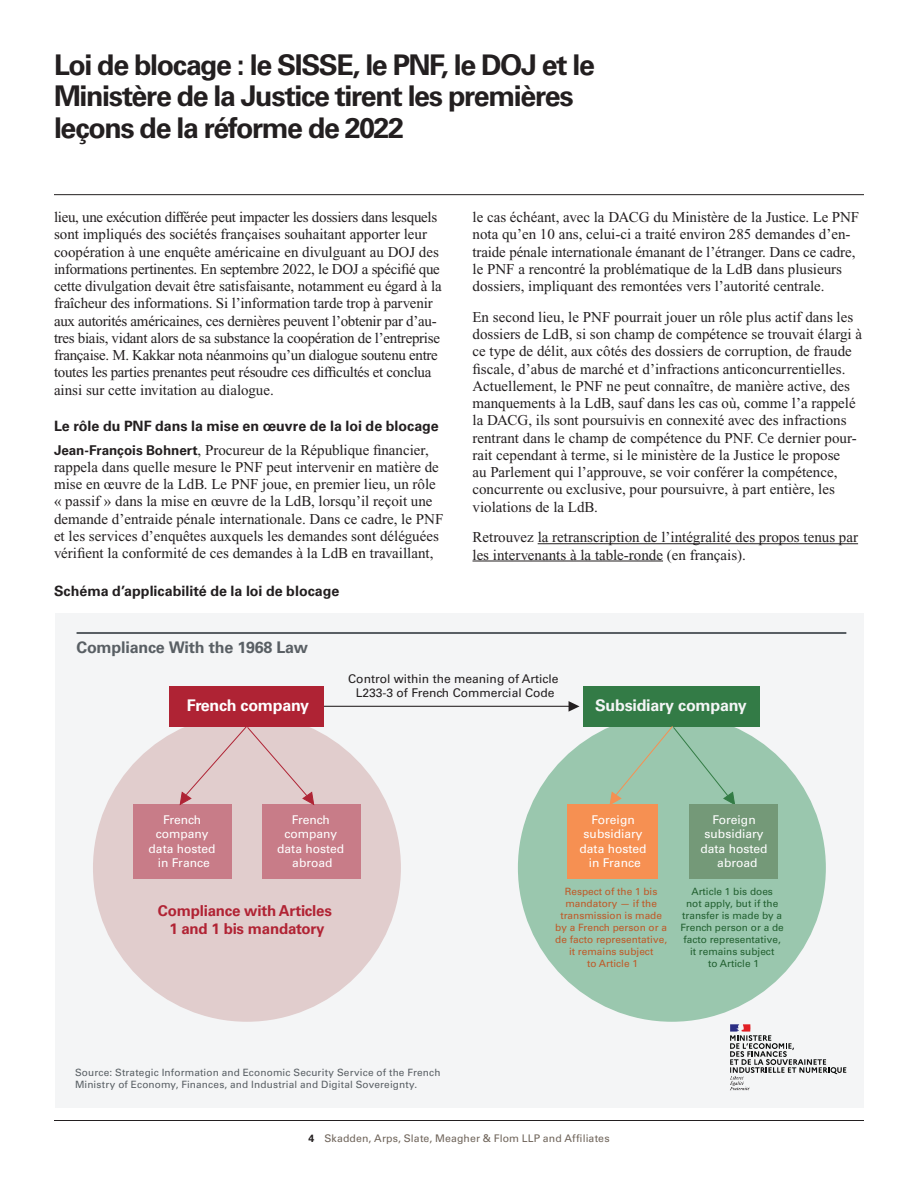
<style>
.page{position:relative;width:918px;height:1188px;background:#fff}
.page>*{position:absolute;margin:0;border:0;box-sizing:border-box;transform-origin:0 0}
.t1{font:700 28.5px/31.5px "Univers LT Std";letter-spacing:-.045em;color:#231f20}
.t2{font:700 16.05px "Univers LT Std";letter-spacing:-.015em;color:#595f64}
.t3{font:700 16.05px "Univers LT Std";letter-spacing:-.015em;color:#f4f5f6}
.t4{font:700 16.05px "Univers LT Std";letter-spacing:-.015em;color:#fff}
.Main_Body{font:15px/17.2px "Times New Roman PS Std";color:#231f20}
.Main_Body-2{font:15px/17.2px "Times New Roman PS Std";letter-spacing:-.02em;color:#231f20}
.t5{font:700 15px/18.1px "Univers LT Std";letter-spacing:-.015em;color:#b12334;text-align:center}
.Second_Level_Heading{font:700 14.25px "Univers LT Std";color:#231f20}
.t6{font:12px/14.4px "Univers LT Std";color:#fff;text-align:center}
.t7{font:12px/14.4px "Univers LT Std";color:#231f20;text-align:center}
.t8{font:10.5px "Univers LT Std";letter-spacing:.01em;color:#6f645a}
.t9{font:10.05px/12px "Univers LT Std";letter-spacing:.015em;color:#595f64}
.t10{font:10.05px/12px "Univers LT Std";color:#bf5927;text-align:center}
.t11{font:10.05px/12px "Univers LT Std";color:#226030;text-align:center}
.s1{font-family:"Univers LT Std";font-weight:700;font-size:13.5px}
.s2{font-weight:700;color:#231f20}
</style>
<div class="page">
<hr style="left:54px;top:1120px;width:810px;height:1px;background:#231f20">
<hr style="left:54px;top:194px;width:810px;height:1px;background:#231f20">
<hr style="left:538px;top:543px;width:320px;height:1px;background:#231f20">
<hr style="left:472px;top:561px;width:191px;height:1px;background:#231f20">
<div style="left:55px;top:613px;width:809px;height:494px;background:#f4f5f6"></div>
<hr style="left:77px;top:632px;width:769px;height:2px;background:#595f64">
<hr style="left:308px;top:706px;width:262px;height:1px;background:#231f20">
<svg style="left:569px;top:701px;width:10px;height:11px"></svg>
<div style="left:93px;top:714px;width:308px;height:308px;background:#e1cdcd;border-radius:50%"></div>
<div style="left:170px;top:687px;width:154px;height:40px;background:#af2334"></div>
<div style="left:133px;top:804px;width:99px;height:75px;background:#c87c88"></div>
<div style="left:262px;top:804px;width:99px;height:75px;background:#c87c88"></div>
<svg style="left:179px;top:727px;width:136px;height:78px"></svg>
<div style="left:518px;top:714px;width:308px;height:308px;background:#9ac7ae;border-radius:50%"></div>
<div style="left:583px;top:687px;width:176px;height:40px;background:#337b46"></div>
<svg style="left:609px;top:726px;width:127px;height:78px"></svg>
<div style="left:567px;top:804px;width:91px;height:75px;background:#f69052"></div>
<div style="left:689px;top:804px;width:89px;height:75px;background:#749978"></div>
<svg style="left:730px;top:1024px;width:116px;height:66px"></svg>
<h1 class="t1" style="left:54px;top:49px;width:543px">Loi de blocage : le SISSE, le PNF, le DOJ et le<br>Ministère de la Justice tirent les premières leçons de la réforme de 2022</h1>
<p class="Main_Body-2" style="left:54px;top:208px;width:389px">lieu, une exécution différée peut impacter les dossiers dans lesquels sont impliqués des sociétés françaises souhaitant apporter leur coopération à une enquête américaine en divulguant au DOJ des informations pertinentes. En septembre 2022, le DOJ a spécifié que cette divulgation devait être satisfaisante, notamment eu égard à la fraîcheur des informations. Si l’information tarde trop à parvenir aux autorités américaines, ces dernières peuvent l’obtenir par d’au&shy;tres biais, vidant alors de sa substance la coopération de l’entreprise française. M. Kakkar nota néanmoins qu’un dialogue soutenu entre toutes les parties prenantes peut résoudre ces difficultés et conclua ainsi sur cette invitation au dialogue.</p>
<h2 class="Second_Level_Heading" style="left:54px;top:417px;width:386px">Le rôle du PNF dans la mise en œuvre de la loi de blocage</h2>
<p class="Main_Body" style="left:54px;top:441px;width:391px"><span class="s1">Jean-François Bohnert</span>, Procureur de la République financier, rappela dans quelle mesure le PNF peut intervenir en matière de mise en œuvre de la LdB. Le PNF joue, en premier lieu, un rôle « passif » dans la mise en œuvre de la LdB, lorsqu’il reçoit une demande d’entraide pénale internationale. Dans ce cadre, le PNF et les services d’enquêtes auxquels les demandes sont déléguées vérifient la conformité de ces demandes à la LdB en travaillant,</p>
<h2 class="Second_Level_Heading" style="left:54px;top:583px;width:287px">Schéma d’applicabilité de la loi de blocage</h2>
<p class="t2" style="left:77px;top:638px;width:233px">Compliance With the 1968 Law</p>
<p class="Main_Body" style="left:472px;top:208px;width:388px">le cas échéant, avec la DACG du Ministère de la Justice. Le PNF nota qu’en 10 ans, celui-ci a traité environ 285 demandes d’en&shy;traide pénale internationale émanant de l’étranger. Dans ce cadre, le PNF a rencontré la problématique de la LdB dans plusieurs dossiers, impliquant des remontées vers l’autorité centrale.</p>
<p class="Main_Body" style="left:472px;top:308px;width:391px">En second lieu, le PNF pourrait jouer un rôle plus actif dans les dossiers de LdB, si son champ de compétence se trouvait élargi à ce type de délit, aux côtés des dossiers de corruption, de fraude fiscale, d’abus de marché et d’infractions anticoncurrentielles.<br>Actuellement, le PNF ne peut connaître, de manière active, des manquements à la LdB, sauf dans les cas où, comme l’a rappelé la DACG, ils sont poursuivis en connexité avec des infractions rentrant dans le champ de compétence du PNF. Ce dernier pour&shy;rait cependant à terme, si le ministère de la Justice le propose<br>au Parlement qui l’approuve, se voir conférer la compétence, concurrente ou exclusive, pour poursuivre, à part entière, les violations de la LdB.</p>
<p class="Main_Body" style="left:472px;top:529px;width:387px">Retrouvez la retranscription de l’intégralité des propos tenus par les intervenants à la table-ronde (en français).</p>
<p class="t4" style="left:187px;top:696px;width:123px">French company</p>
<p class="t7" style="left:348px;top:671px;width:212px">Control within the meaning of Article<br>L233-3 of French Commercial Code</p>
<p class="t3" style="left:595px;top:696px;width:153px">Subsidiary company</p>
<p class="t6" style="left:149px;top:813px;width:69px">French company data hosted in France</p>
<p class="t6" style="left:277px;top:813px;width:69px">French company data hosted abroad</p>
<p class="t5" style="left:158px;top:901px;width:175px">Compliance with Articles<br>1 and 1 bis mandatory</p>
<p class="t6" style="left:580px;top:813px;width:69px">Foreign subsidiary data hosted in France</p>
<p class="t10" style="left:555px;top:885px;width:113px">Respect of the 1 bis mandatory — if the transmission is made by a French person or a de facto representative, it remains subject<br>to Article 1</p>
<p class="t6" style="left:701px;top:813px;width:69px">Foreign subsidiary data hosted abroad</p>
<p class="t11" style="left:681px;top:885px;width:105px">Article 1 bis does<br>not apply, but if the transfer is made by a<br>French person or a de facto representative, it remains subject<br>to Article 1</p>
<p class="t9" style="left:75px;top:1066px;width:367px">Source: Strategic Information and Economic Security Service of the French<br>Ministry of Economy, Finances, and Industrial and Digital Sovereignty.</p>
<p class="t8" style="left:308px;top:1132px;width:303px"><span class="s2">4</span> Skadden, Arps, Slate, Meagher &amp; Flom LLP and Affiliates</p>
</div>
